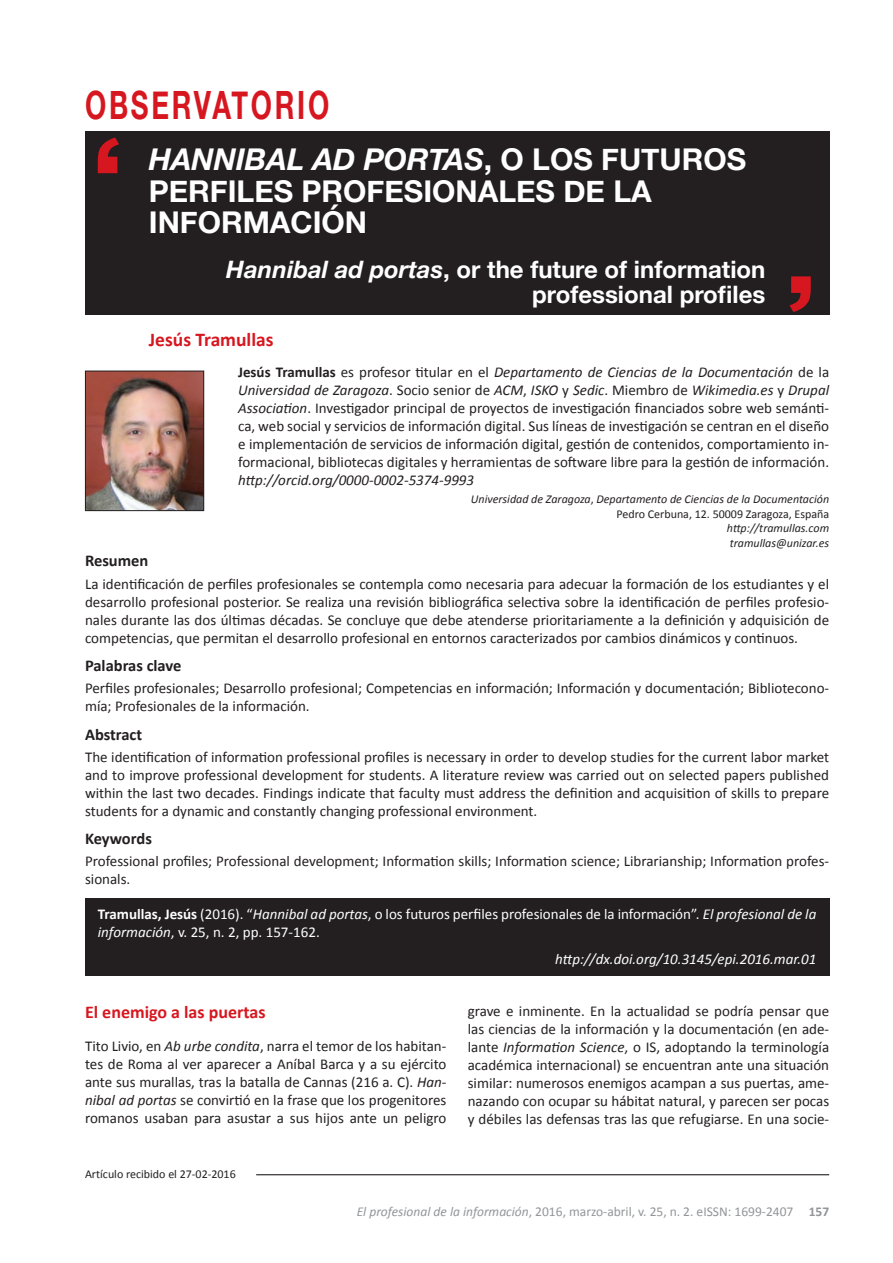
<style>
.page{position:relative;width:893px;height:1263px;background:#fff}
.page>*{position:absolute;margin:0;border:0;box-sizing:border-box;transform-origin:0 0}
.t1{font:700 39px "Helvetica Neue";letter-spacing:.1em;color:#d7171f;scale:.7 1}
.t2{font:700 30px/31.5px "Helvetica Neue";color:#fff}
.t3{font:700 24px/25.5px "Helvetica Neue";color:#fff;text-align:right}
.t4{font:700 19.5px "Calibri";color:#d7171f}
.t5{font:700 18px "Calibri";color:#d7171f}
.t6{font:700 16.5px "Calibri";color:#231f20}
.t7{font:15px/18px "Calibri";color:#231f20;text-align:justify}
.t8{font:15px/18px "Calibri";color:#fff}
.t9{font:italic 15px "Calibri";color:#fff}
.t10{font:italic 15px "Calibri";color:#231f20}
.t11{font:13.5px "Calibri";color:#939598}
.t12{font:italic 12px/14.4px "Calibri";color:#231f20;text-align:right}
.t13{font:12px "Calibri";color:#231f20}
.s1{font-style:italic}
.s2{font-weight:700}
.s3{font-style:normal}
</style>
<div class="page">
<div style="left:85px;top:898px;width:744px;height:77px;background:#231f20"></div>
<div style="left:85px;top:131px;width:744px;height:184px;background:#231f20"></div>
<svg style="left:789px;top:276px;width:22px;height:36px"></svg>
<svg style="left:98px;top:138px;width:21px;height:35px"></svg>
<img style="left:87px;top:373px;width:115px;height:136px">
<div style="left:85px;top:371px;width:119px;height:140px;border:1px solid #231f20"></div>
<hr style="left:256px;top:1174px;width:573px;height:1px;background:#231f20">
<h1 class="t1" style="left:85px;top:74px;width:350px">OBSERVATORIO</h1>
<h2 class="t2" style="left:149px;top:145px;width:599px"><span class="s1">HANNIBAL AD PORTAS</span>, O LOS FUTUROS<br>PERFILES PROFESIONALES DE LA<br>INFORMACIÓN</h2>
<h3 class="t3" style="left:226px;top:257px;width:541px"><span class="s1">Hannibal ad portas</span>, or the future of information professional profiles</h3>
<h3 class="t4" style="left:149px;top:327px;width:126px">Jesús Tramullas</h3>
<p class="t7" style="left:238px;top:363px;width:593px"><span class="s2">Jesús Tramullas</span> es profesor titular en el <span class="s1">Departamento de Ciencias de la Documentación</span> de la <span class="s1">Universidad de Zaragoza</span>. Socio senior de <span class="s1">ACM</span>, <span class="s1">ISKO</span> y <span class="s1">Sedic</span>. Miembro de <span class="s1">Wikimedia.es</span> y <span class="s1">Drupal Association</span>. Investigador principal de proyectos de investigación financiados sobre web semánti&shy;ca, web social y servicios de información digital. Sus líneas de investigación se centran en el diseño e implementación de servicios de información digital, gestión de contenidos, comportamiento in&shy;formacional, bibliotecas digitales y herramientas de software libre para la gestión de información.</p>
<p class="t10" style="left:238px;top:469px;width:237px">http://orcid.org/0000-0002-5374-9993</p>
<p class="t12" style="left:471px;top:492px;width:360px">Universidad de Zaragoza<span class="s3">,</span> Departamento de Ciencias de la Documentación<br><span class="s3">Pedro Cerbuna, 12. 50009 Zaragoza, España</span></p>
<p class="t12" style="left:727px;top:521px;width:104px;text-align:left">http://tramullas.com tramullas@unizar.es</p>
<p class="t6" style="left:85px;top:550px;width:65px">Resumen</p>
<p class="t7" style="left:85px;top:575px;width:746px">La identificación de perfiles profesionales se contempla como necesaria para adecuar la formación de los estudiantes y el desarrollo profesional posterior. Se realiza una revisión bibliográfica selectiva sobre la identificación de perfiles profesio&shy;nales durante las dos últimas décadas. Se concluye que debe atenderse prioritariamente a la definición y adquisición de competencias, que permitan el desarrollo profesional en entornos caracterizados por cambios dinámicos y continuos.</p>
<p class="t6" style="left:85px;top:655px;width:98px">Palabras clave</p>
<p class="t7" style="left:85px;top:679px;width:746px">Perfiles profesionales; Desarrollo profesional; Competencias en información; Información y documentación; Bibliotecono&shy;mía; Profesionales de la información.</p>
<p class="t6" style="left:85px;top:723px;width:59px">Abstract</p>
<p class="t7" style="left:85px;top:748px;width:746px">The identification of information professional profiles is necessary in order to develop studies for the current labor market and to improve professional development for students. A literature review was carried out on selected papers published within the last two decades. Findings indicate that faculty must address the definition and acquisition of skills to prepare students for a dynamic and constantly changing professional environment.</p>
<p class="t6" style="left:85px;top:828px;width:68px">Keywords</p>
<p class="t7" style="left:85px;top:852px;width:746px">Professional profiles; Professional development; Information skills; Information science; Librarianship; Information profes&shy;sionals.</p>
<p class="t8" style="left:98px;top:905px;width:720px"><span class="s2">Tramullas, Jesús</span> (2016). “<span class="s1">Hannibal ad portas</span>, o los futuros perfiles profesionales de la información”. <span class="s1">El profesional de la información</span>, v. 25, n. 2, pp. 157-162.</p>
<p class="t9" style="left:555px;top:949px;width:263px">http://dx.doi.org/10.3145/epi.2016.mar.01</p>
<p class="t5" style="left:85px;top:1000px;width:182px">El enemigo a las puertas</p>
<p class="t7" style="left:85px;top:1037px;width:363px">Tito Livio, en <span class="s1">Ab urbe condita</span>, narra el temor de los habitan&shy;tes de Roma al ver aparecer a Aníbal Barca y a su ejército ante sus murallas, tras la batalla de Cannas (216 a. C). <span class="s1">Han&shy;nibal ad portas</span> se convirtió en la frase que los progenitores romanos usaban para asustar a sus hijos ante un peligro</p>
<p class="t13" style="left:85px;top:1167px;width:152px">Artículo recibido el 27-02-2016</p>
<p class="t7" style="left:468px;top:1001px;width:363px">grave e inminente. En la actualidad se podría pensar que las ciencias de la información y la documentación (en ade&shy;lante <span class="s1">Information Science</span>, o IS, adoptando la terminología académica internacional) se encuentran ante una situación similar: numerosos enemigos acampan a sus puertas, ame&shy;nazando con ocupar su hábitat natural, y parecen ser pocas y débiles las defensas tras las que refugiarse. En una socie-</p>
<p class="t11" style="left:357px;top:1203px;width:474px"><span class="s1">El profesional de la información</span>, 2016, marzo-abril, v. 25, n. 2. eISSN: 1699-2407 <span class="s2">157</span></p>
</div>
